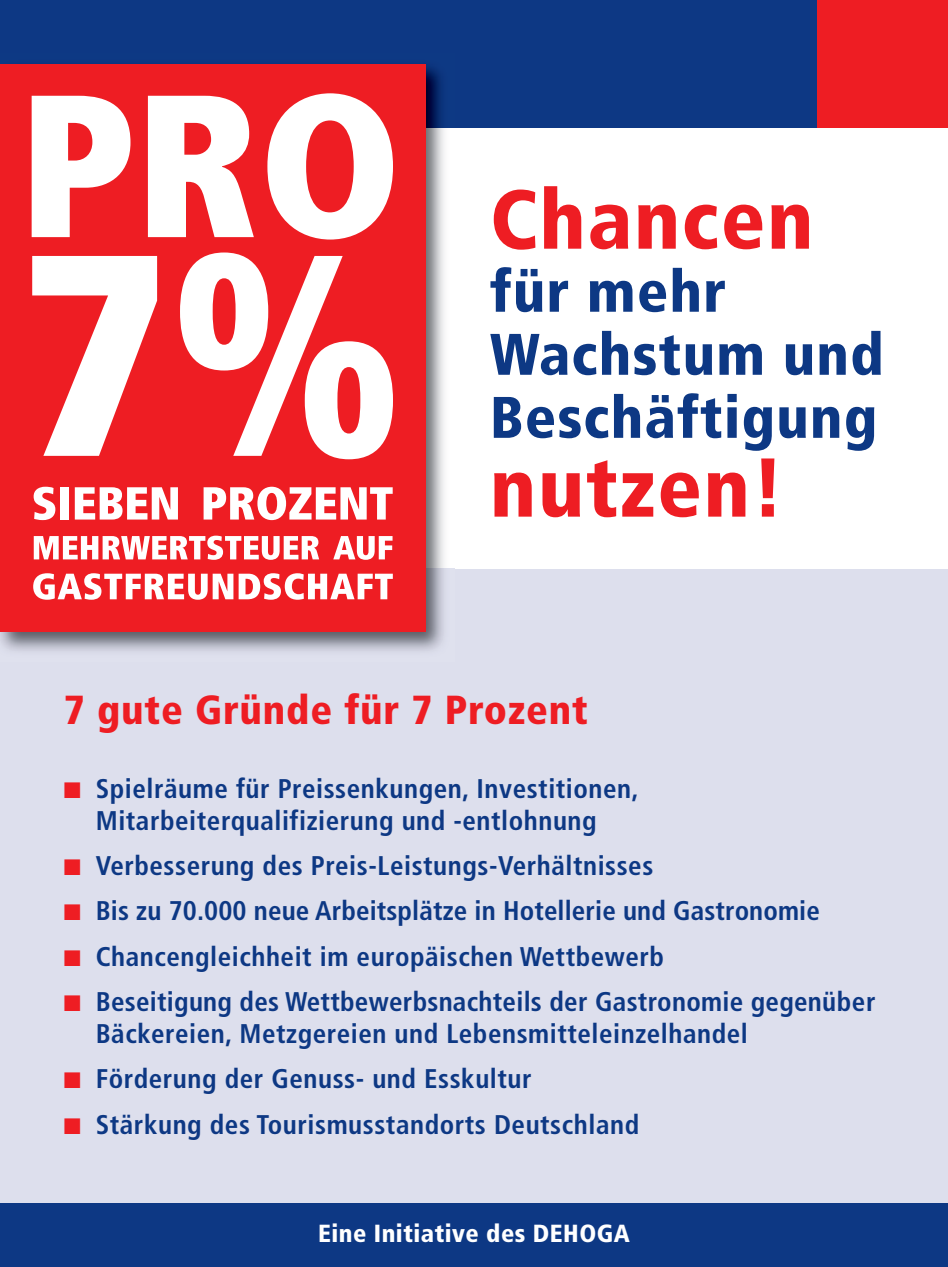
<style>
.page{position:relative;width:948px;height:1267px;background:#fff}
.page>*{position:absolute;margin:0;border:0;box-sizing:border-box;transform-origin:0 0}
.t1{font:900 condensed 83.25px "Frutiger";letter-spacing:.02em;color:#ee1d23}
.t2{font:900 condensed 58.5px/63px "Frutiger";letter-spacing:.02em;color:#0d3884}
.t3{font:900 condensed 40.5px "Frutiger";letter-spacing:.02em;color:#ee1d23}
.t4{font:700 condensed 27px/32.4px "Frutiger";letter-spacing:.02em;color:#0d3884;text-align:center}
.t5{font:900 condensed 24.75px "Frutiger";letter-spacing:.02em;color:#fff}
.s1{color:#ee1d23}
</style>
<div class="page">
<div style="left:0;top:569px;width:947px;height:668px;background:#dddfed"></div>
<div style="left:0;top:1202px;width:947px;height:64px;background:#0d3884"></div>
<div style="left:0;top:0;width:947px;height:128px;background:#0d3884"></div>
<img style="left:0;top:64px;width:454px;height:587px">
<div style="left:0;top:64px;width:425px;height:567px;background:#ee1d23"></div>
<svg style="left:32px;top:96px;width:98px;height:141px"></svg>
<svg style="left:148px;top:96px;width:106px;height:141px"></svg>
<svg style="left:267px;top:93px;width:126px;height:146px"></svg>
<svg style="left:32px;top:256px;width:125px;height:200px"></svg>
<svg style="left:180px;top:252px;width:213px;height:207px"></svg>
<svg style="left:34px;top:486px;width:21px;height:34px"></svg>
<div style="left:60px;top:487px;width:9px;height:32px;background:#fff"></div>
<svg style="left:75px;top:487px;width:103px;height:32px"></svg>
<svg style="left:203px;top:486px;width:189px;height:34px"></svg>
<svg style="left:34px;top:535px;width:285px;height:24px"></svg>
<svg style="left:333px;top:536px;width:59px;height:23px"></svg>
<svg style="left:33px;top:573px;width:359px;height:26px"></svg>
<div style="left:816px;top:0;width:131px;height:128px;background:#ee1d23"></div>
<h1 class="t1" style="left:489px;top:186px;width:325px">Chancen</h1>
<h2 class="t2" style="left:489px;top:264px;width:395px">für mehr<br>Wachstum und<br>Beschäftigung</h2>
<h1 class="t1" style="left:489px;top:454px;width:295px">nutzen!</h1>
<h3 class="t3" style="left:64px;top:693px;width:525px">7 gute Gründe für 7 Prozent</h3>
<p class="t4" style="left:64px;top:773px;width:576px"><span class="s1">■</span> Spielräume für Preissenkungen, Investitionen,<br>Mitarbeiterqualifizierung und -entlohnung</p>
<p class="t4" style="left:64px;top:851px;width:591px"><span class="s1">■</span> Verbesserung des Preis-Leistungs-Verhältnisses</p>
<p class="t4" style="left:64px;top:896px;width:757px"><span class="s1">■</span> Bis zu 70.000 neue Arbeitsplätze in Hotellerie und Gastronomie</p>
<p class="t4" style="left:64px;top:941px;width:601px"><span class="s1">■</span> Chancengleichheit im europäischen Wettbewerb</p>
<p class="t4" style="left:96px;top:987px;width:781px;text-align:left;text-indent:-32px"><span class="s1">■</span> Beseitigung des Wettbewerbsnachteils der Gastronomie gegenüber<br>Bäckereien, Metzgereien und Lebensmitteleinzelhandel</p>
<p class="t4" style="left:64px;top:1064px;width:469px"><span class="s1">■</span> Förderung der Genuss- und Esskultur</p>
<p class="t4" style="left:64px;top:1109px;width:576px"><span class="s1">■</span> Stärkung des Tourismusstandorts Deutschland</p>
<p class="t5" style="left:318px;top:1222px;width:313px">Eine Initiative des DEHOGA</p>
</div>
